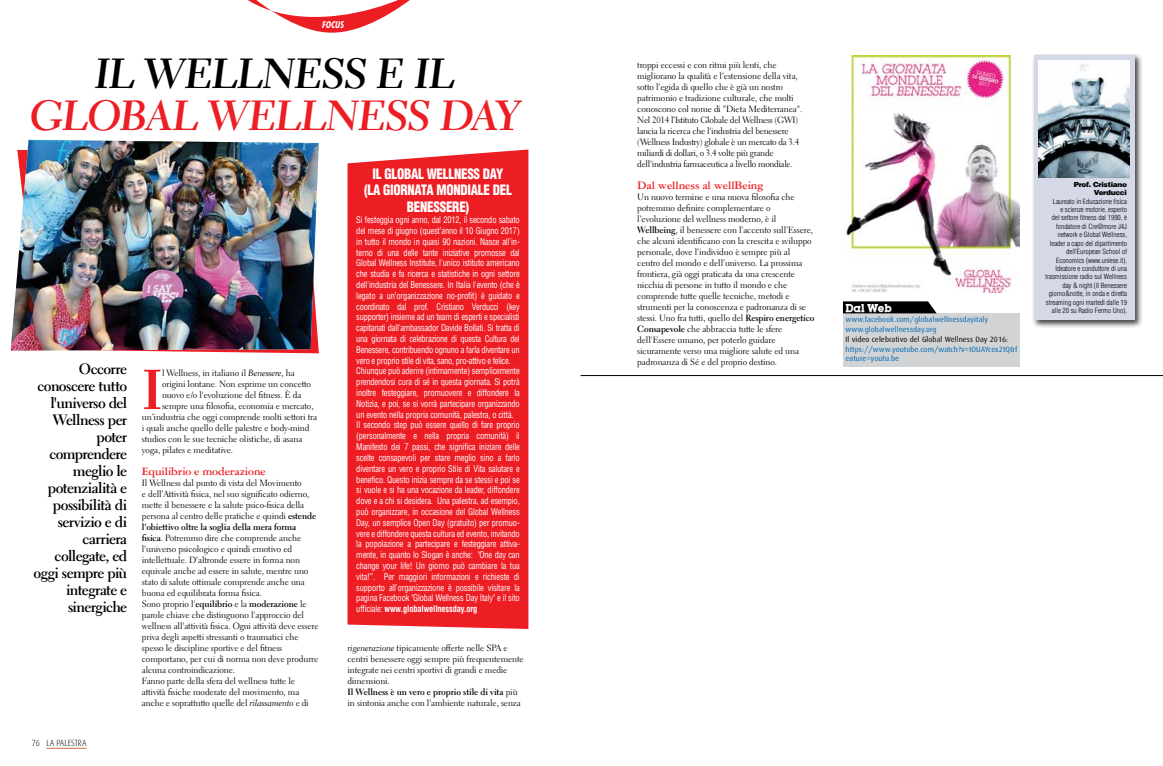
<style>
.page{position:relative;width:1163px;height:766px;background:#fff}
.page>*{position:absolute;margin:0;border:0;box-sizing:border-box;transform-origin:0 0}
.t1{font:700 56px "Electra LT";color:#ed1d24}
.t2{font:42px "Electra LT Bold Cursive";letter-spacing:-.035em;color:#ed1d24}
.t3{font:42px "Electra LT Bold Cursive";letter-spacing:-.035em;color:#000}
.t4{font:700 15px/17px "Electra LT";letter-spacing:-.04em;color:#000;text-align:right}
.t5{font:900 condensed 14px/16.8px "Helvetica LT Std";letter-spacing:-.02em;color:#fff;text-align:center;scale:.93 1}
.t6{font:700 12px "Garamond 3 LT Std";letter-spacing:-.01em;color:#ed1d24}
.t7{font:11.9px "Lubalin Graph Md ITCTT Bold";color:#fff}
.t8{font:9px/11px "Electra LT";letter-spacing:-.01em;color:#000}
.t9{font:condensed 9px/10.8px "Helvetica LT Std";letter-spacing:-.02em;color:#fff;scale:.93 1}
.t10{font:9px/11px "Electra LT";letter-spacing:-.03em;color:#000}
.t11{font:300 9px "Dax";color:#000;scale:.89 1}
.t12{font:italic 700 condensed 9px "Futura";color:#fff}
.t13{font:7.6px/9.8px "Dax";letter-spacing:.01em;color:#0066b3}
.t14{font:7.6px "Dax";letter-spacing:.01em;color:#000}
.t15{font:300 condensed 7px/8.4px "Helvetica LT Std";color:#000;text-align:right;scale:1.05 1}
.t16{font:900 7px/8.4px "Helvetica LT Std";letter-spacing:-.04em;color:#000;text-align:right;scale:1.05 1}
.s1{font-family:"Electra LT Cursive"}
.s2{font-weight:700}
</style>
<div class="page">
<hr style="left:46px;top:748px;width:41px;height:1px;background:#dd6d54">
<svg style="left:248px;top:0;width:162px;height:33px"></svg>
<img style="left:11px;top:140px;width:308px;height:210px">
<hr style="left:580px;top:375px;width:582px;height:1px;background:#000">
<div style="left:1031px;top:53px;width:111px;height:276px;background:#000;opacity:.75"></div>
<div style="left:1034px;top:55px;width:100px;height:265px;background:#d4d8e7"></div>
<img style="left:1038px;top:61px;width:91px;height:116px">
<img style="left:846px;top:56px;width:173px;height:236px">
<div style="left:842px;top:313px;width:177px;height:53px;background:#d1d3d4"></div>
<svg style="left:842px;top:301px;width:94px;height:12px"></svg>
<div style="left:347px;top:149px;width:181px;height:479px;background:#ed1d24"></div>
<p class="t12" style="left:322px;top:18px;width:23px">FOCUS</p>
<h2 class="t3" style="left:95px;top:48px;width:362px">IL WELLNESS E IL</h2>
<h2 class="t2" style="left:30px;top:90px;width:492px">GLOBAL WELLNESS DAY</h2>
<h3 class="t4" style="left:34px;top:360px;width:95px">Occorre conoscere tutto l'universo del<br>Wellness per poter comprendere meglio le potenzialità e possibilità di servizio e di carriera collegate, ed oggi sempre più integrate e sinergiche</h3>
<p class="t11" style="left:32px;top:737px;width:63px">76 LA PALESTRA</p>
<h1 class="t1" style="left:142px;top:355px;width:22px">I</h1>
<p class="t8" style="left:162px;top:367px;width:134px">l Wellness, in italiano il <span class="s1">Benessere</span>, ha</p>
<p class="t8" style="left:162px;top:378px;width:150px">origini lontane. Non esprime un concetto</p>
<p class="t8" style="left:162px;top:389px;width:141px">nuovo e/o l'evoluzione del fitness. È da</p>
<p class="t8" style="left:162px;top:400px;width:153px">sempre una filosofia, economia e mercato,</p>
<p class="t8" style="left:142px;top:411px;width:177px">un’industria che oggi comprende molti settori tra</p>
<p class="t8" style="left:142px;top:422px;width:169px">i quali anche quello delle palestre e body-mind</p>
<p class="t8" style="left:142px;top:433px;width:162px">studios con le sue tecniche olistiche, di asana</p>
<p class="t8" style="left:142px;top:444px;width:93px">yoga, pilates e meditative.</p>
<h3 class="t6" style="left:142px;top:464px;width:125px">Equilibrio e moderazione</h3>
<p class="t8" style="left:142px;top:477px;width:178px">Il Wellness dal punto di vista del Movimento<br>e dell’Attività fisica, nel suo significato odierno, mette il benessere e la salute psico-fisica della persona al centro delle pratiche e quindi <span class="s2">estende l'obiettivo oltre la soglia della mera forma fisica</span>. Potremmo dire che comprende anche l'universo psicologico e quindi emotivo ed intellettuale. D'altronde essere in forma non equivale anche ad essere in salute, mentre uno stato di salute ottimale comprende anche una buona ed equilibrata forma fisica.<br>Sono proprio l'<span class="s2">equilibrio</span> e la <span class="s2">moderazione</span> le parole chiave che distinguono l'approccio del wellness all'attività fisica. Ogni attività deve essere priva degli aspetti stressanti o traumatici che spesso le discipline sportive e del fitness comportano, per cui di norma non deve produrre alcuna controindicazione.<br>Fanno parte della sfera del wellness tutte le attività fisiche moderate del movimento, ma anche e soprattutto quelle del <span class="s1">rilassamento</span> e di</p>
<h3 class="t5" style="left:364px;top:165px;width:160px">IL GLOBAL WELLNESS DAY (LA GIORNATA MONDIALE DEL<br>BENESSERE)</h3>
<p class="t9" style="left:356px;top:214px;width:177px">Si festeggia ogni anno, dal 2012, il secondo sabato del mese di giugno (quest’anno il 10 Giugno 2017) in tutto il mondo in quasi 90 nazioni. Nasce all'in&shy;terno di una delle tante iniziative promosse dal Global Wellness Institute, l'unico istituto americano che studia e fa ricerca e statistiche in ogni settore dell'industria del Benessere. In Italia l'evento (che è legato a un’organizzazione no-profit) è guidato e coordinato dal prof. Cristiano Verducci (key supporter) insieme ad un team di esperti e specialisti capitanati dall'ambassador Davide Bollati. Si tratta di una giornata di celebrazione di questa Cultura del Benessere, contribuendo ognuno a farla diventare un vero e proprio stile di vita, sano, pro-attivo e felice.<br>Chiunque può aderire (intimamente) semplicemente prendendosi cura di sé in questa giornata. Si potrà inoltre festeggiare, promuovere e diffondere la Notizia, e poi, se si vorrà partecipare organizzando un evento nella propria comunità, palestra, o città.<br>Il secondo step può essere quello di fare proprio (personalmente e nella propria comunità) il Manifesto dei 7 passi, che significa iniziare delle scelte consapevoli per stare meglio sino a farlo diventare un vero e proprio Stile di Vita salutare e benefico. Questo inizia sempre da se stessi e poi se si vuole e si ha una vocazione da leader, diffondere dove e a chi si desidera. Una palestra, ad esempio, può organizzare, in occasione del Global Wellness Day, un semplice Open Day (gratuito) per promuo&shy;vere e diffondere questa cultura ed evento, invitando la popolazione a partecipare e festeggiare attiva&shy;mente, in quanto lo Slogan è anche: "One day can change your life! Un giorno può cambiare la tua vita!”. Per maggiori informazioni e richieste di supporto all’organizzazione è possibile visitare la pagina Facebook "Global Wellness Day Italy" e il sito ufficiale: <span class="s2">www.globalwellnessday.org</span></p>
<p class="t8" style="left:347px;top:642px;width:177px"><span class="s1">rigenerazione</span> tipicamente offerte nelle SPA e centri benessere oggi sempre più frequentemente integrate nei centri sportivi di grandi e medie dimensioni.<br><span class="s2">Il Wellness è un vero e proprio stile di vita</span> più in sintonia anche con l'ambiente naturale, senza</p>
<p class="t10" style="left:637px;top:59px;width:166px">troppi eccessi e con ritmi più lenti, che migliorano la qualità e l'estensione della vita, sotto l'egida di quello che è già un nostro patrimonio e tradizione culturale, che molti conoscono col nome di "Dieta Mediterranea".<br>Nel 2014 l’Istituto Globale del Wellness (GWI) lancia la ricerca che l'industria del benessere (Wellness Industry) globale è un mercato da 3.4 miliardi di dollari, o 3.4 volte più grande dell'industria farmaceutica a livello mondiale.</p>
<h3 class="t6" style="left:637px;top:178px;width:128px">Dal wellness al wellBeing</h3>
<p class="t8" style="left:637px;top:191px;width:179px">Un nuovo termine e una nuova filosofia che potremmo definire complementare o l’evoluzione del wellness moderno, è il <span class="s2">Wellbeing</span>, il benessere con l’accento sull’Essere, che alcuni identificano con la crescita e sviluppo personale, dove l’individuo è sempre più al centro del mondo e dell’universo. La prossima frontiera, già oggi praticata da una crescente nicchia di persone in tutto il mondo e che comprende tutte quelle tecniche, metodi e strumenti per la conoscenza e padronanza di se stessi. Uno fra tutti, quello del <span class="s2">Respiro energetico Consapevole</span> che abbraccia tutte le sfere dell'Essere umano, per poterlo guidare sicuramente verso una migliore salute ed una padronanza di Sé e del proprio destino.</p>
<p class="t16" style="left:1073px;top:180px;width:52px">Prof. Cristiano<br>Verducci</p>
<p class="t15" style="left:1045px;top:197px;width:79px">Laureato in Educazione fisica<br>e scienze motorie, esperto<br>del settore fitness dal 1990, è fondatore di Cre@more J4J network e Global Wellness, leader a capo del dipartimento dell’European School of<br>Economics (www.uniese.it).<br>Ideatore e conduttore di una trasmissione radio sul Wellness day &amp; night (Il Benessere giorno&amp;notte, in onda e diretta streaming ogni martedì dalle 19</p>
<h3 class="t7" style="left:845px;top:300px;width:48px">Dal Web</h3>
<p class="t15" style="left:1051px;top:306px;width:73px">alle 20 su Radio Fermo Uno).</p>
<p class="t13" style="left:845px;top:315px;width:144px">www.facebook.com/globalwellnessdayitaly www.globalwellnessday.org</p>
<p class="t14" style="left:845px;top:335px;width:164px">Il video celebrativo del Global Wellness Day 2016:</p>
<p class="t13" style="left:845px;top:344px;width:173px">https://www.youtube.com/watch?v=tOUAYcex2tQ&amp;f eature=youtu.be</p>
</div>
